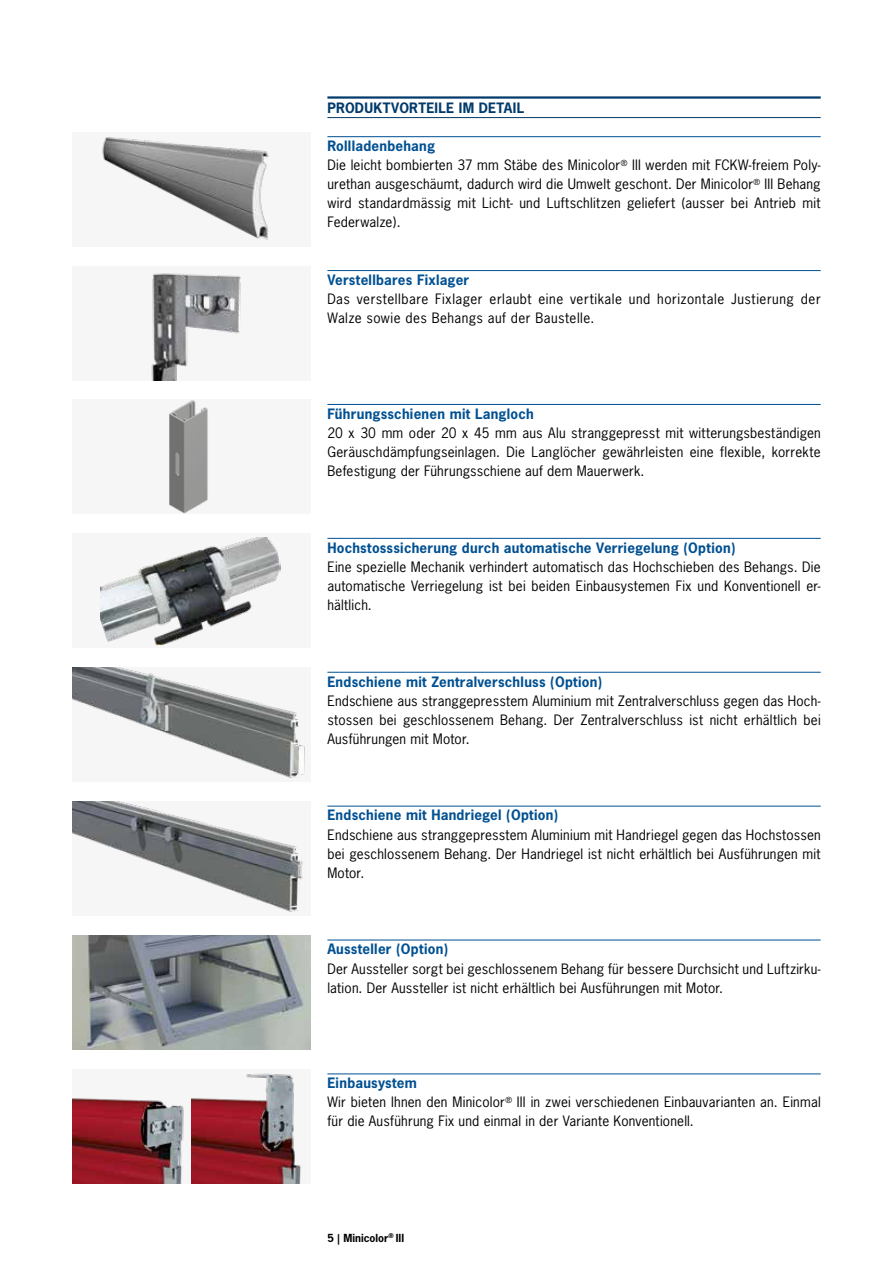
<style>
.page{position:relative;width:893px;height:1263px;background:#fff}
.page>*{position:absolute;margin:0;border:0;box-sizing:border-box;transform-origin:0 0}
.t1{font:13.5px/19.2px "News Gothic";letter-spacing:.015em;color:#000;text-align:justify}
.t2{font:700 13.5px "News Gothic";letter-spacing:.02em;color:#005092}
.t3{font:13.5px/19.2px "News Gothic";letter-spacing:.035em;color:#000}
.t4{font:700 13.5px "News Gothic";letter-spacing:.02em;color:#003a6b}
.t5{font:700 10.5px "News Gothic";color:#000}
.s1{font-weight:700;color:#005092}
</style>
<div class="page">
<div style="left:72px;top:266px;width:238px;height:114px;background:#f6f6f6"></div>
<img style="left:151px;top:273px;width:90px;height:107px">
<div style="left:72px;top:400px;width:238px;height:114px;background:#f6f6f6"></div>
<img style="left:169px;top:400px;width:39px;height:114px">
<div style="left:72px;top:533px;width:238px;height:115px;background:#f6f6f6"></div>
<img style="left:100px;top:537px;width:181px;height:108px">
<img style="left:72px;top:1098px;width:112px;height:86px">
<svg style="left:191px;top:1073px;width:111px;height:111px"></svg>
<img style="left:72px;top:667px;width:233px;height:111px">
<img style="left:72px;top:801px;width:232px;height:111px">
<div style="left:72px;top:132px;width:238px;height:115px;background:#f6f6f6"></div>
<img style="left:102px;top:137px;width:167px;height:103px">
<img style="left:72px;top:935px;width:238px;height:115px">
<hr style="left:327px;top:96px;width:494px;height:3px;background:#003a6b">
<hr style="left:327px;top:117px;width:494px;height:1px;background:#003a6b">
<hr style="left:327px;top:136px;width:494px;height:1px;background:#005092">
<hr style="left:327px;top:270px;width:494px;height:1px;background:#005092">
<hr style="left:327px;top:404px;width:494px;height:1px;background:#005092">
<hr style="left:327px;top:538px;width:494px;height:1px;background:#005092">
<hr style="left:327px;top:672px;width:494px;height:1px;background:#005092">
<hr style="left:327px;top:806px;width:494px;height:1px;background:#005092">
<hr style="left:327px;top:940px;width:494px;height:1px;background:#005092">
<hr style="left:327px;top:1074px;width:494px;height:1px;background:#005092">
<p class="t4" style="left:327px;top:99px;width:198px">PRODUKTVORTEILE IM DETAIL</p>
<p class="t1" style="left:327px;top:136px;width:495px;text-align:left"><span class="s1">Rollladenbehang<br></span>Die leicht bombierten 37 mm Stäbe des Minicolor<sup>®</sup> III werden mit FCKW-freiem Poly&shy;urethan ausgeschäumt, dadurch wird die Umwelt geschont. Der Minicolor<sup>®</sup> III Behang wird standardmässig mit Licht- und Luftschlitzen geliefert (ausser bei Antrieb mit Federwalze).</p>
<p class="t2" style="left:327px;top:271px;width:143px">Verstellbares Fixlager</p>
<p class="t3" style="left:327px;top:289px;width:495px">Das verstellbare Fixlager erlaubt eine vertikale und horizontale Justierung der<br>Walze sowie des Behangs auf der Baustelle.</p>
<p class="t2" style="left:327px;top:405px;width:208px">Führungsschienen mit Langloch</p>
<p class="t1" style="left:327px;top:423px;width:495px">20 x 30 mm oder 20 x 45 mm aus Alu stranggepresst mit witterungsbeständigen Geräuschdämpfungseinlagen. Die Langlöcher gewährleisten eine flexible, korrekte Befestigung der Führungsschiene auf dem Mauerwerk.</p>
<p class="t2" style="left:327px;top:539px;width:410px">Hochstosssicherung durch automatische Verriegelung (Option)</p>
<p class="t1" style="left:327px;top:557px;width:495px">Eine spezielle Mechanik verhindert automatisch das Hochschieben des Behangs. Die automatische Verriegelung ist bei beiden Einbausystemen Fix und Konventionell er&shy;hältlich.</p>
<p class="t2" style="left:327px;top:672px;width:276px">Endschiene mit Zentralverschluss (Option)</p>
<p class="t1" style="left:327px;top:691px;width:495px">Endschiene aus stranggepresstem Aluminium mit Zentralverschluss gegen das Hoch&shy;stossen bei geschlossenem Behang. Der Zentralverschluss ist nicht erhältlich bei Ausführungen mit Motor.</p>
<p class="t2" style="left:327px;top:806px;width:232px">Endschiene mit Handriegel (Option)</p>
<p class="t1" style="left:327px;top:825px;width:495px">Endschiene aus stranggepresstem Aluminium mit Handriegel gegen das Hochstossen bei geschlossenem Behang. Der Handriegel ist nicht erhältlich bei Ausführungen mit Motor.</p>
<p class="t2" style="left:327px;top:940px;width:122px">Aussteller (Option)</p>
<p class="t1" style="left:327px;top:959px;width:495px">Der Aussteller sorgt bei geschlossenem Behang für bessere Durchsicht und Luftzirku&shy;lation. Der Aussteller ist nicht erhältlich bei Ausführungen mit Motor.</p>
<p class="t1" style="left:327px;top:1073px;width:495px;text-align:left"><span class="s1">Einbausystem<br></span>Wir bieten Ihnen den Minicolor<sup>®</sup> III in zwei verschiedenen Einbauvarianten an. Einmal für die Ausführung Fix und einmal in der Variante Konventionell.</p>
<p class="t5" style="left:327px;top:1231px;width:78px">5 | Minicolor<sup>®</sup> III</p>
</div>
